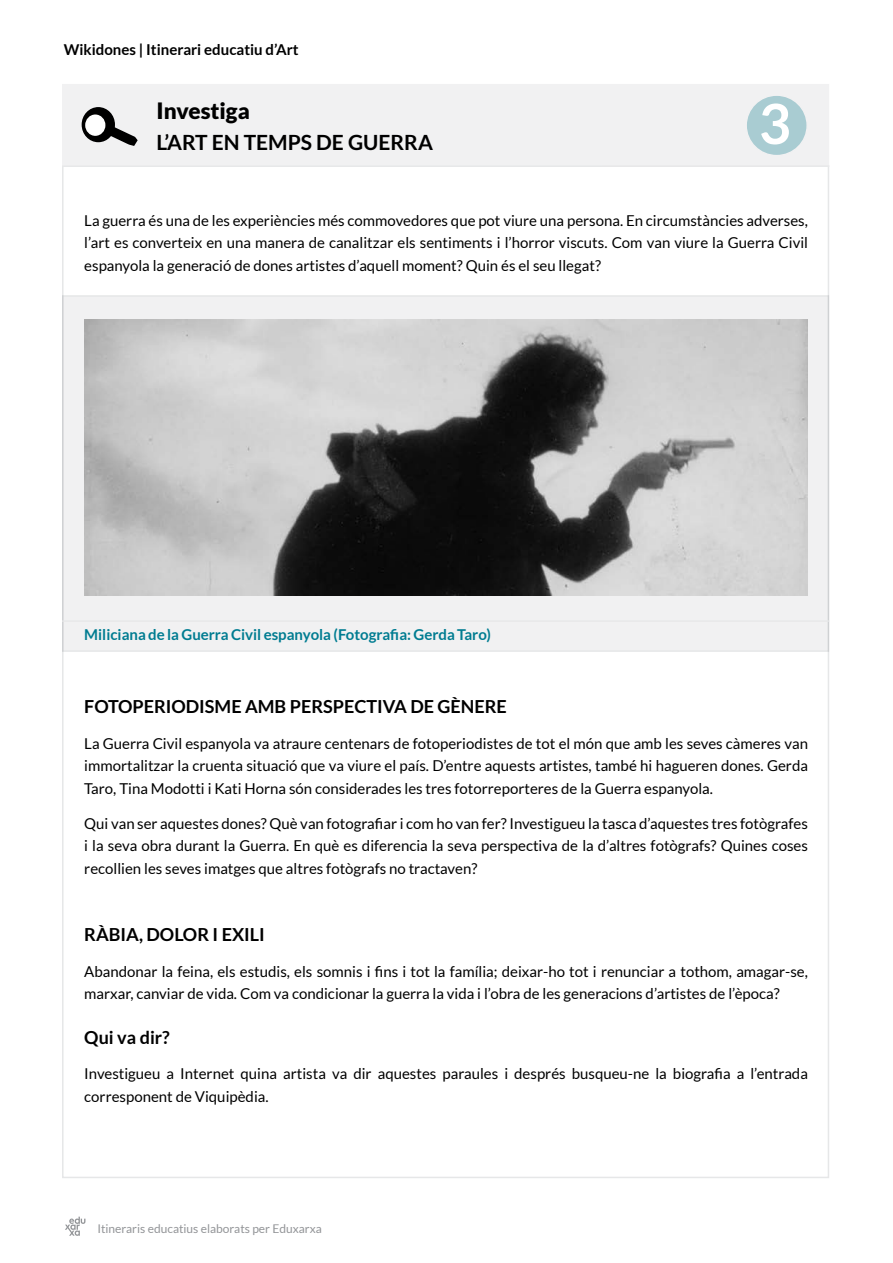
<style>
.page{position:relative;width:893px;height:1263px;background:#fff}
.page>*{position:absolute;margin:0;border:0;box-sizing:border-box;transform-origin:0 0}
.t1{font:700 55.5px "Lato";color:#fff}
.t2{font:900 22.5px "Lato";color:#000}
.t3{font:700 21px "Lato";color:#000}
.t4{font:700 18px "Lato";color:#000}
.t5{font:15px/22.5px "Lato";color:#000;text-align:justify}
.t6{font:700 15px "Lato";color:#007c91}
.t7{font:700 15px "Lato";color:#000}
.t8{font:12px "Lato";color:#939598}
</style>
<div class="page">
<svg style="left:65px;top:1217px;width:20px;height:19px"></svg>
<div style="left:62px;top:84px;width:767px;height:83px;background:#f1f1f2"></div>
<div style="left:746px;top:95px;width:61px;height:61px;background:#a9ccd2;border-radius:50%"></div>
<div style="left:745px;top:94px;width:63px;height:62px;border:2px solid #fff;border-radius:50%"></div>
<hr style="left:62px;top:165px;width:767px;height:2px;background:#e6e7e8">
<div style="left:82px;top:108px;width:32px;height:33px;background:#000;border-radius:50%"></div>
<div style="left:82px;top:107px;width:33px;height:35px;border:2px solid #000;border-radius:50%"></div>
<div style="left:86px;top:115px;width:19px;height:20px;background:#fff;border-radius:50%"></div>
<div style="left:85px;top:114px;width:20px;height:22px;border:2px solid #fff;border-radius:50%"></div>
<svg style="left:98px;top:118px;width:40px;height:28px"></svg>
<div style="left:62px;top:295px;width:767px;height:357px;background:#f1f1f2;border:2px solid #e6e7e8"></div>
<hr style="left:62px;top:620px;width:767px;height:2px;background:#e6e7e8">
<img style="left:84px;top:319px;width:724px;height:277px">
<p class="t7" style="left:64px;top:41px;width:237px">Wikidones | Itinerari educatiu d’Art</p>
<h2 class="t2" style="left:157px;top:97px;width:95px">Investiga</h2>
<h3 class="t3" style="left:157px;top:130px;width:278px">L’ART EN TEMPS DE GUERRA</h3>
<h1 class="t1" style="left:759px;top:92px;width:34px">3</h1>
<p class="t5" style="left:84px;top:209px;width:725px">La guerra és una de les experiències més commovedores que pot viure una persona. En circumstàncies adverses, l’art es converteix en una manera de canalitzar els sentiments i l’horror viscuts. Com van viure la Guerra Civil espanyola la generació de dones artistes d’aquell moment? Quin és el seu llegat?</p>
<p class="t6" style="left:84px;top:626px;width:408px">Miliciana de la Guerra Civil espanyola (Fotografia: Gerda Taro)</p>
<p class="t4" style="left:84px;top:696px;width:424px">FOTOPERIODISME AMB PERSPECTIVA DE GÈNERE</p>
<p class="t5" style="left:84px;top:732px;width:725px">La Guerra Civil espanyola va atraure centenars de fotoperiodistes de tot el món que amb les seves càmeres van immortalitzar la cruenta situació que va viure el país. D’entre aquests artistes, també hi hagueren dones. Gerda Taro, Tina Modotti i Kati Horna són considerades les tres fotorreporteres de la Guerra espanyola.</p>
<p class="t5" style="left:84px;top:812px;width:725px">Qui van ser aquestes dones? Què van fotografiar i com ho van fer? Investigueu la tasca d’aquestes tres fotògrafes i la seva obra durant la Guerra. En què es diferencia la seva perspectiva de la d’altres fotògrafs? Quines coses recollien les seves imatges que altres fotògrafs no tractaven?</p>
<p class="t4" style="left:84px;top:924px;width:182px">RÀBIA, DOLOR I EXILI</p>
<p class="t5" style="left:84px;top:960px;width:725px">Abandonar la feina, els estudis, els somnis i fins i tot la família; deixar-ho tot i renunciar a tothom, amagar-se, marxar, canviar de vida. Com va condicionar la guerra la vida i l’obra de les generacions d’artistes de l’època?</p>
<p class="t4" style="left:84px;top:1027px;width:87px">Qui va dir?</p>
<p class="t5" style="left:84px;top:1062px;width:725px">Investigueu a Internet quina artista va dir aquestes paraules i després busqueu-ne la biografia a l’entrada corresponent de Viquipèdia.</p>
<p class="t8" style="left:97px;top:1222px;width:226px">Itineraris educatius elaborats per Eduxarxa</p>
</div>
